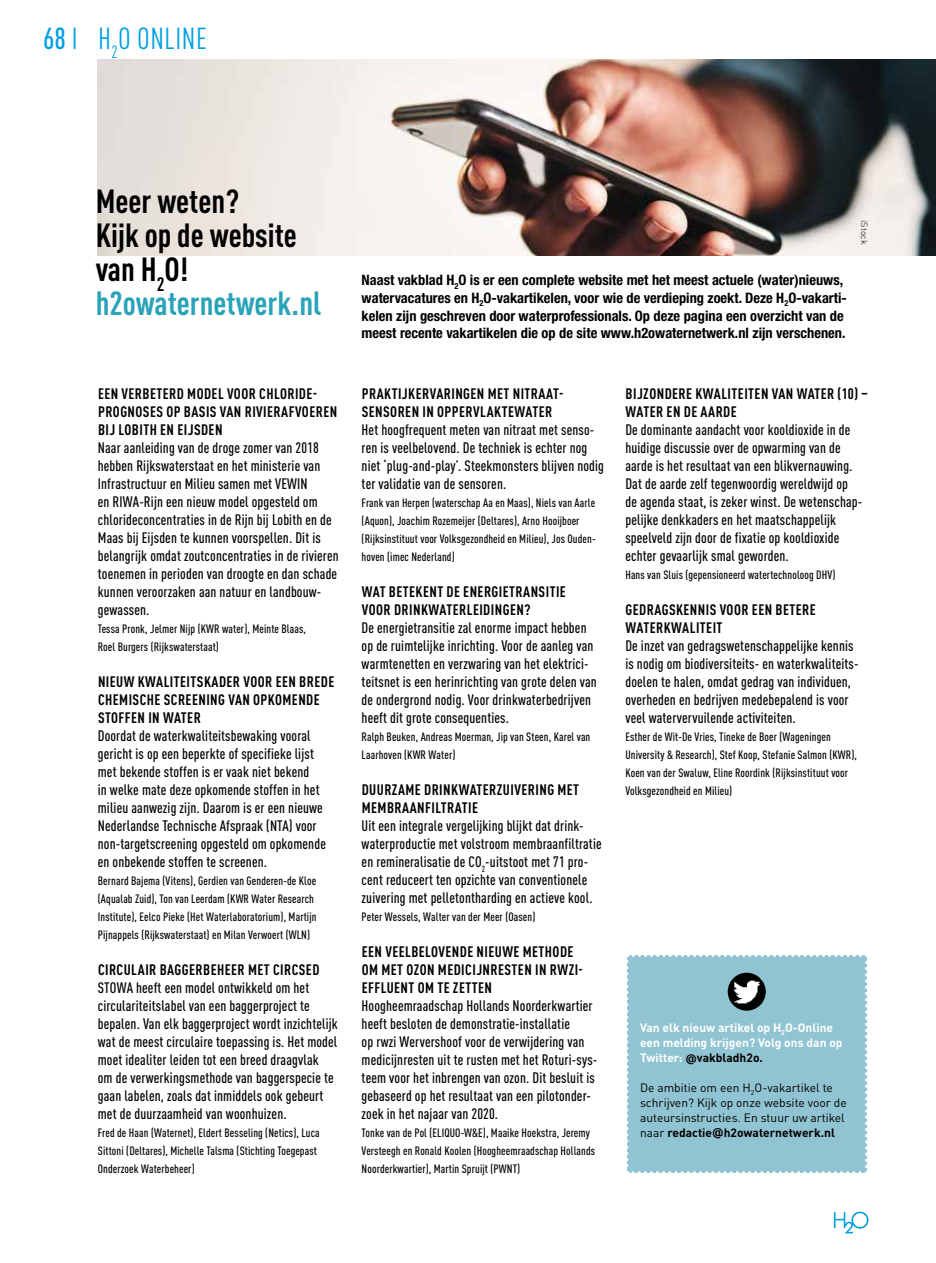
<style>
.page{position:relative;width:936px;height:1263px;background:#fff}
.page>*{position:absolute;margin:0;border:0;box-sizing:border-box;transform-origin:0 0}
.t1{font:700 condensed 33px/33.9px "DIN Pro";color:#000}
.t2{font:condensed 30px "DIN Pro";letter-spacing:.02em;color:#009fe3}
.t3{font:500 condensed 15px/18px "DIN Pro";letter-spacing:.01em;color:#000}
.t4{font:700 condensed 15px/18px "DIN Pro";letter-spacing:.03em;color:#000}
.t5{font:700 condensed 14.4px/17.7px "Helvetica Neue";color:#000}
.t6{font:500 condensed 12px/18px "DIN Pro";letter-spacing:.01em;color:#000}
.t7{font:12px/15px "DIN Pro";color:#000}
.t8{font:700 12px/15px "DIN Pro";color:#fff}
.t9{font:300 9px "DIN Pro";color:#000}
.s1{font-weight:500}
.s2{color:#2aa3b8}
.s3{font-family:"Verdana";font-size:11.7px;color:#000}
.s4{color:#000}
.s5{font-weight:700}
.s6{font-family:"Verdana";font-weight:700}
</style>
<div class="page">
<svg style="left:833px;top:1212px;width:35px;height:21px"></svg>
<img style="left:98px;top:60px;width:837px;height:195px">
<div style="left:627px;top:955px;width:240px;height:218px;background:#91c4d2"></div>
<div style="left:727px;top:973px;width:38px;height:38px;background:#000;border-radius:50%"></div>
<img style="left:734px;top:980px;width:26px;height:24px">
<h2 class="t2" style="left:43px;top:17px;width:165px"><span class="s1">68</span> I H<sub>2</sub>O ONLINE</h2>
<h1 class="t1" style="left:96px;top:182px;width:227px">Meer weten?<br>Kijk op de website van H<sub>2</sub>O! <span class="s2">h2owaternetwerk.nl</span></h1>
<p class="t4" style="left:98px;top:384px;width:241px">EEN VERBETERD MODEL VOOR CHLORIDE-<br>PROGNOSES OP BASIS VAN RIVIERAFVOEREN<br>BIJ LOBITH EN EIJSDEN</p>
<p class="t3" style="left:98px;top:438px;width:242px">Naar aanleiding van de droge zomer van 2018 hebben Rijkswaterstaat en het ministerie van Infrastructuur en Milieu samen met VEWIN<br>en RIWA-Rijn een nieuw model opgesteld om chlorideconcentraties in de Rijn bij Lobith en de Maas bij Eijsden te kunnen voorspellen. Dit is belangrijk omdat zoutconcentraties in de rivieren toenemen in perioden van droogte en dan schade kunnen veroorzaken aan natuur en landbouw&shy;gewassen.</p>
<p class="t6" style="left:98px;top:619px;width:210px">Tessa Pronk, Jelmer Nijp (KWR water), Meinte Blaas,<br>Roel Burgers (Rijkswaterstaat)</p>
<p class="t4" style="left:98px;top:672px;width:238px">NIEUW KWALITEITSKADER VOOR EEN BREDE<br>CHEMISCHE SCREENING VAN OPKOMENDE<br>STOFFEN IN WATER</p>
<p class="t3" style="left:98px;top:726px;width:229px">Doordat de waterkwaliteitsbewaking vooral gericht is op een beperkte of specifieke lijst met bekende stoffen is er vaak niet bekend<br>in welke mate deze opkomende stoffen in het milieu aanwezig zijn. Daarom is er een nieuwe Nederlandse Technische Afspraak (NTA) voor non-targetscreening opgesteld om opkomende en onbekende stoffen te screenen.</p>
<p class="t6" style="left:98px;top:871px;width:220px">Bernard Bajema (Vitens), Gerdien van Genderen-de Kloe (Aqualab Zuid), Ton van Leerdam (KWR Water Research Institute), Eelco Pieke (Het Waterlaboratorium), Martijn Pijnappels (Rijkswaterstaat) en Milan Verwoert (WLN)</p>
<p class="t4" style="left:98px;top:960px;width:223px">CIRCULAIR BAGGERBEHEER MET CIRCSED</p>
<p class="t3" style="left:98px;top:978px;width:241px">STOWA heeft een model ontwikkeld om het circulariteitslabel van een baggerproject te bepalen. Van elk baggerproject wordt inzichtelijk wat de meest circulaire toepassing is. Het model moet idealiter leiden tot een breed draagvlak<br>om de verwerkingsmethode van baggerspecie te gaan labelen, zoals dat inmiddels ook gebeurt met de duurzaamheid van woonhuizen.</p>
<p class="t6" style="left:98px;top:1123px;width:223px">Fred de Haan (Waternet), Eldert Besseling (Netics), Luca<br>Sittoni (Deltares), Michelle Talsma (Stichting Toegepast<br>Onderzoek Waterbeheer)</p>
<p class="t5" style="left:361px;top:271px;width:486px">Naast vakblad H<sub>2</sub>O is er een complete website met het meest actuele (water)nieuws, watervacatures en H<sub>2</sub>O-vakartikelen, voor wie de verdieping zoekt. Deze H<sub>2</sub>O-vakarti&shy;kelen zijn geschreven door waterprofessionals. Op deze pagina een overzicht van de meest recente vakartikelen die op de site www.h2owaternetwerk.nl zijn verschenen.</p>
<p class="t9" style="left:871px;top:220px;width:26px;rotate:90deg">iStock</p>
<p class="t4" style="left:362px;top:384px;width:203px">PRAKTIJKERVARINGEN MET NITRAAT-<br>SENSOREN IN OPPERVLAKTEWATER</p>
<p class="t3" style="left:361px;top:420px;width:244px">Het hoogfrequent meten van nitraat met senso&shy;ren is veelbelovend. De techniek is echter nog niet ‘plug-and-play’. Steekmonsters blijven nodig ter validatie van de sensoren.</p>
<p class="t6" style="left:361px;top:493px;width:235px">Frank van Herpen (waterschap Aa en Maas), Niels van Aarle (Aquon), Joachim Rozemeijer (Deltares), Arno Hooijboer (Rijksinstituut voor Volksgezondheid en Milieu), Jos Ouden&shy;hoven (imec Nederland)</p>
<p class="t4" style="left:362px;top:582px;width:205px">WAT BETEKENT DE ENERGIETRANSITIE<br>VOOR DRINKWATERLEIDINGEN?</p>
<p class="t3" style="left:361px;top:618px;width:237px">De energietransitie zal enorme impact hebben op de ruimtelijke inrichting. Voor de aanleg van warmtenetten en verzwaring van het elektrici&shy;teitsnet is een herinrichting van grote delen van de ondergrond nodig. Voor drinkwaterbedrijven heeft dit grote consequenties.</p>
<p class="t6" style="left:361px;top:727px;width:230px">Ralph Beuken, Andreas Moerman, Jip van Steen, Karel van<br>Laarhoven (KWR Water)</p>
<p class="t4" style="left:362px;top:780px;width:219px">DUURZAME DRINKWATERZUIVERING MET<br>MEMBRAANFILTRATIE</p>
<p class="t3" style="left:361px;top:816px;width:241px">Uit een integrale vergelijking blijkt dat drink&shy;waterproductie met volstroom membraanfiltratie en remineralisatie de CO<sub>2</sub>-uitstoot met 71 pro&shy;cent reduceert ten opzichte van conventionele zuivering met pelletontharding en actieve kool.</p>
<p class="t6" style="left:361px;top:907px;width:175px">Peter Wessels, Walter van der Meer (Oasen)</p>
<p class="t4" style="left:362px;top:942px;width:221px">EEN VEELBELOVENDE NIEUWE METHODE<br>OM MET OZON MEDICIJNRESTEN IN RWZI-<br>EFFLUENT OM TE ZETTEN</p>
<p class="t3" style="left:361px;top:996px;width:237px">Hoogheemraadschap Hollands Noorderkwartier heeft besloten de demonstratie-installatie<br>op rwzi Wervershoof voor de verwijdering van medicijnresten uit te rusten met het Roturi-sys&shy;teem voor het inbrengen van ozon. Dit besluit is gebaseerd op het resultaat van een pilotonder&shy;zoek in het najaar van 2020.</p>
<p class="t6" style="left:361px;top:1123px;width:235px">Tonke van de Pol (ELIQUO-W&amp;E), Maaike Hoekstra, Jeremy<br>Versteegh en Ronald Koolen (Hoogheemraadschap Hollands<br>Noorderkwartier), Martin Spruijt (PWNT)</p>
<p class="t4" style="left:625px;top:384px;width:244px">BIJZONDERE KWALITEITEN VAN WATER (10) –<br>WATER EN DE AARDE</p>
<p class="t3" style="left:625px;top:420px;width:238px">De dominante aandacht voor kooldioxide in de huidige discussie over de opwarming van de aarde is het resultaat van een blikvernauwing.<br>Dat de aarde zelf tegenwoordig wereldwijd op de agenda staat, is zeker winst. De wetenschap&shy;pelijke denkkaders en het maatschappelijk speelveld zijn door de fixatie op kooldioxide echter gevaarlijk smal geworden.</p>
<p class="t6" style="left:625px;top:565px;width:211px">Hans van Sluis (gepensioneerd watertechnoloog DHV)</p>
<p class="t4" style="left:625px;top:600px;width:192px">GEDRAGSKENNIS VOOR EEN BETERE<br>WATERKWALITEIT</p>
<p class="t3" style="left:625px;top:636px;width:235px">De inzet van gedragswetenschappelijke kennis is nodig om biodiversiteits- en waterkwaliteits&shy;doelen te halen, omdat gedrag van individuen, overheden en bedrijven medebepalend is voor veel watervervuilende activiteiten.</p>
<p class="t6" style="left:625px;top:727px;width:233px">Esther de Wit-De Vries, Tineke de Boer (Wageningen University &amp; Research), Stef Koop, Stefanie Salmon (KWR), Koen van der Swaluw, Eline Roordink (Rijksinstituut voor Volksgezondheid en Milieu)</p>
<p class="t8" style="left:640px;top:1019px;width:204px">Van elk nieuw artikel op H<sub>2</sub>O-Online een melding krijgen? Volg ons dan op<br>Twitter: <span class="s3">@</span><span class="s4">vakbladh2o.</span></p>
<p class="t7" style="left:640px;top:1079px;width:208px">De ambitie om een H<sub>2</sub>O-vakartikel te schrijven? Kijk op onze website voor de auteursinstructies. En stuur uw artikel naar <span class="s5">redactie</span><span class="s6">@</span><span class="s5">h2owaternetwerk.nl</span></p>
</div>
